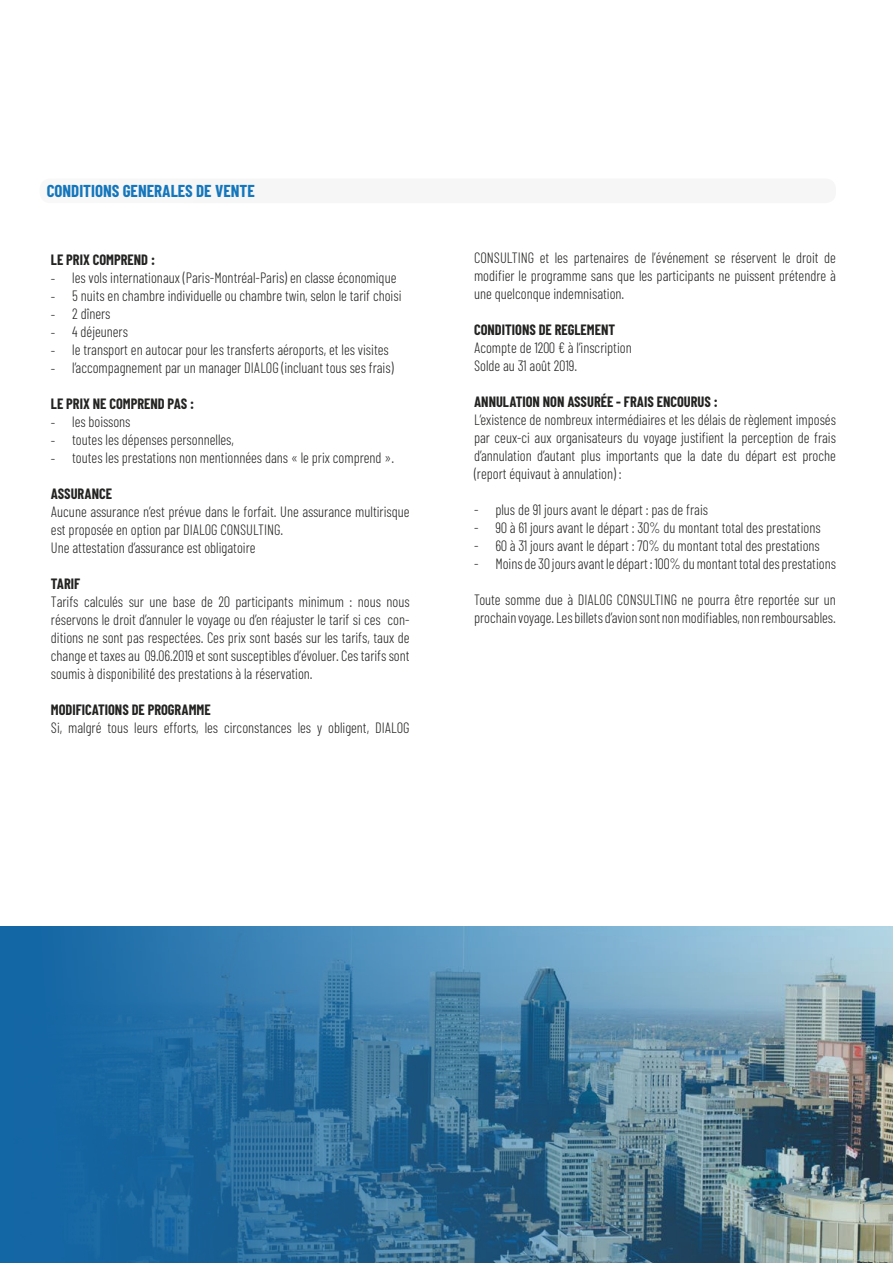
<style>
.page{position:relative;width:893px;height:1263px;background:#fff}
.page>*{position:absolute;margin:0;border:0;box-sizing:border-box;transform-origin:0 0}
.t1{font:700 17.25px "Barlow Condensed";color:#1476bc}
.t2{font:300 15px/18px "Barlow Condensed";color:#242423;scale:.96 1}
.t3{font:700 15px "Barlow Condensed";color:#242423;scale:.96 1}
</style>
<div class="page">
<div style="left:40px;top:179px;width:796px;height:24px;background:#f6f6f6;border-radius:11px"></div>
<img style="left:13px;top:926px;width:880px;height:337px">
<p class="t1" style="left:47px;top:180px;width:210px">CONDITIONS GENERALES DE VENTE</p>
<p class="t3" style="left:51px;top:251px;width:110px">LE PRIX COMPREND :</p>
<p class="t2" style="left:72px;top:269px;width:344px">les vols internationaux (Paris-Montréal-Paris) en classe économique 5 nuits en chambre individuelle ou chambre twin, selon le tarif choisi 2 dîners<br>4 déjeuners<br>le transport en autocar pour les transferts aéroports, et les visites l’accompagnement par un manager DIALOG (incluant tous ses frais)</p>
<p class="t3" style="left:51px;top:395px;width:150px">LE PRIX NE COMPREND PAS :</p>
<p class="t2" style="left:72px;top:413px;width:337px">les boissons<br>toutes les dépenses personnelles,<br>toutes les prestations non mentionnées dans « le prix comprend ».</p>
<p class="t3" style="left:51px;top:485px;width:65px">ASSURANCE</p>
<p class="t2" style="left:51px;top:503px;width:375px">Aucune assurance n’est prévue dans le forfait. Une assurance multirisque est proposée en option par DIALOG CONSULTING.<br>Une attestation d’assurance est obligatoire</p>
<p class="t3" style="left:51px;top:575px;width:32px">TARIF</p>
<p class="t2" style="left:51px;top:593px;width:375px;text-align:justify">Tarifs calculés sur une base de 20 participants minimum : nous nous réservons le droit d’annuler le voyage ou d’en réajuster le tarif si ces con&shy;ditions ne sont pas respectées. Ces prix sont basés sur les tarifs, taux de change et taxes au 09.06.2019 et sont susceptibles d’évoluer. Ces tarifs sont soumis à disponibilité́ des prestations à la réservation.</p>
<p class="t3" style="left:51px;top:701px;width:168px">MODIFICATIONS DE PROGRAMME</p>
<p class="t2" style="left:51px;top:719px;width:375px">Si, malgré tous leurs efforts, les circonstances les y obligent, DIALOG</p>
<p class="t2" style="left:51px;top:269px;width:6px;text-align:justify">- - - - - -</p>
<p class="t2" style="left:51px;top:413px;width:6px;text-align:justify">- - -</p>
<p class="t2" style="left:474px;top:248px;width:378px;text-align:justify">CONSULTING et les partenaires de l’événement se réservent le droit de modifier le programme sans que les participants ne puissent prétendre à une quelconque indemnisation.</p>
<p class="t3" style="left:474px;top:321px;width:149px">CONDITIONS DE REGLEMENT</p>
<p class="t2" style="left:474px;top:338px;width:166px">Acompte de 1200 € à l’inscription<br>Solde au 31 août 2019.</p>
<p class="t3" style="left:474px;top:393px;width:255px">ANNULATION NON ASSURÉE - FRAIS ENCOURUS :</p>
<p class="t2" style="left:474px;top:410px;width:378px;text-align:justify">L’existence de nombreux intermédiaires et les délais de règlement imposés par ceux-ci aux organisateurs du voyage justifient la perception de frais d’annulation d’autant plus importants que la date du départ est proche (report équivaut à annulation) :</p>
<p class="t2" style="left:495px;top:500px;width:356px">plus de 91 jours avant le départ : pas de frais<br>90 à 61 jours avant le départ : 30% du montant total des prestations<br>60 à 31 jours avant le départ : 70% du montant total des prestations Moins de 30 jours avant le départ : 100% du montant total des prestations</p>
<p class="t2" style="left:474px;top:590px;width:378px">Toute somme due à DIALOG CONSULTING ne pourra être reportée sur un prochain voyage. Les billets d’avion sont non modifiables, non remboursables.</p>
<p class="t2" style="left:474px;top:500px;width:6px;text-align:justify">- - - -</p>
</div>
